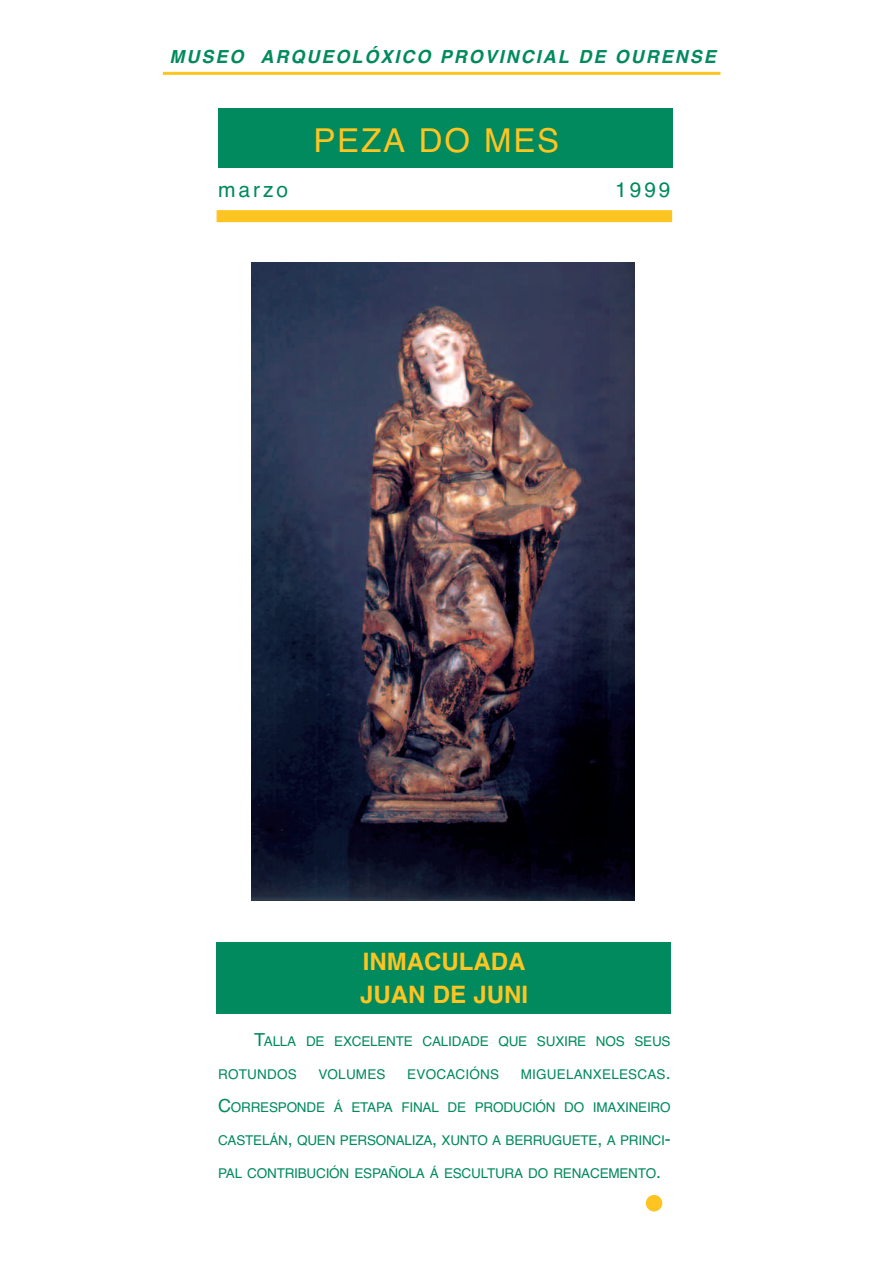
<style>
.page{position:relative;width:893px;height:1263px;background:#fff}
.page>*{position:absolute;margin:0;border:0;box-sizing:border-box;transform-origin:0 0}
.t1{font:33px "Helvetica";letter-spacing:.055em;color:#fec422}
.t2{font:700 24px/33px "Helvetica";color:#fec422}
.t3{font:21px "Helvetica";letter-spacing:.14em;color:#008a5e}
.t4{font:italic 700 18px "Helvetica";color:#008a5e}
.t5{font:13.5px "Helvetica";letter-spacing:-.015em;color:#008a5e}
.t6{font:13.5px "Helvetica";letter-spacing:.015em;color:#008a5e}
.s1{font-size:18px}
</style>
<div class="page">
<div style="left:218px;top:109px;width:454px;height:59px;background:#008a5e"></div>
<div style="left:217px;top:942px;width:454px;height:72px;background:#008a5e"></div>
<div style="left:217px;top:210px;width:455px;height:12px;background:#fec422"></div>
<hr style="left:163px;top:72px;width:557px;height:3px;background:#fec422">
<img style="left:251px;top:263px;width:383px;height:637px">
<div style="left:646px;top:1195px;width:16px;height:16px;background:#fec422;border-radius:50%"></div>
<h3 class="t4" style="left:169px;top:46px;width:554px">MUSEO ARQUEOLÓXICO PROVINCIAL DE OURENSE</h3>
<h1 class="t1" style="left:313px;top:121px;width:247px">PEZA DO MES</h1>
<h3 class="t3" style="left:218px;top:178px;width:72px">marzo</h3>
<h3 class="t3" style="left:615px;top:178px;width:57px">1999</h3>
<h2 class="t2" style="left:360px;top:946px;width:170px">INMACULADA<br>JUAN DE JUNI</h2>
<p class="t5" style="left:254px;top:1033px;width:418px"><span class="s1">T</span>ALLA DE EXCELENTE CALIDADE QUE SUXIRE NOS SEUS</p>
<p class="t6" style="left:218px;top:1066px;width:80px">ROTUNDOS</p>
<p class="t6" style="left:318px;top:1066px;width:69px">VOLUMES</p>
<p class="t6" style="left:407px;top:1066px;width:93px">EVOCACIÓNS</p>
<p class="t6" style="left:521px;top:1066px;width:151px">MIGUELANXELESCAS<span class="s1">.</span></p>
<p class="t5" style="left:218px;top:1099px;width:454px"><span class="s1">C</span>ORRESPONDE Á ETAPA FINAL DE PRODUCIÓN DO IMAXINEIRO</p>
<p class="t5" style="left:218px;top:1132px;width:454px">CASTELÁN<span class="s1">,</span> QUEN PERSONALIZA<span class="s1">,</span> XUNTO A BERRUGUETE<span class="s1">,</span> A PRINCI<span class="s1">-</span></p>
<p class="t5" style="left:218px;top:1165px;width:444px">PAL CONTRIBUCIÓN ESPAÑOLA Á ESCULTURA DO RENACEMENTO<span class="s1">.</span></p>
</div>
